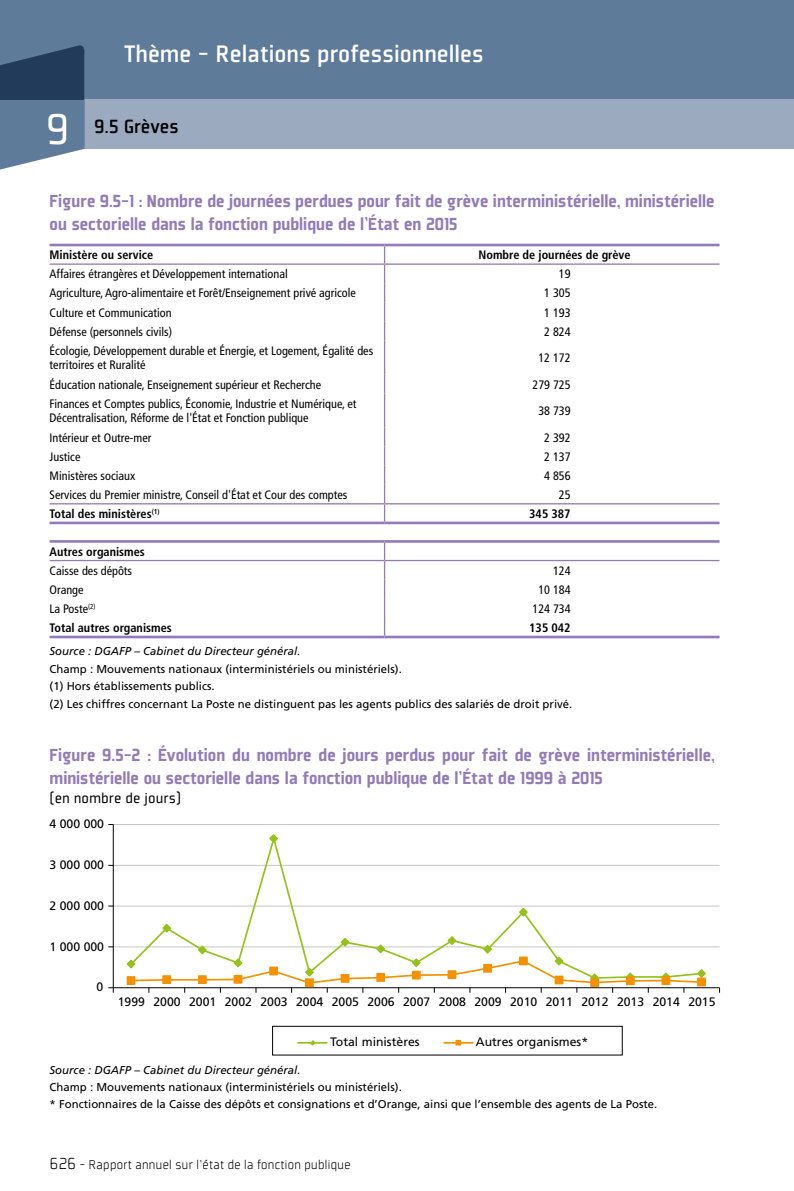
<style>
.page{position:relative;width:794px;height:1191px;background:#fff}
.page>*{position:absolute;margin:0;border:0;box-sizing:border-box;transform-origin:0 0}
.t1{font:47.25px "Plexes";color:#fff}
.t2{font:500 26.25px "Plexes";color:#fff}
.t3{font:500 21px "Plexes";color:#000}
.t4{font:900 19.25px/23.1px "Plexes";color:#927bb7}
.t5{font:15.75px "Plexes";color:#000}
.t6{font:300 14px "Plexes";letter-spacing:-.02em;color:#000}
.t7{font:condensed 12.25px/14.7px "Frutiger LT Std";color:#000}
.t8{font:12.25px "Frutiger LT Std";color:#000}
.t9{font:700 condensed 12.25px "Frutiger LT Std";color:#000}
.t10{font:11.38px/17.3px "Frutiger LT Std";color:#000}
.t11{font:italic 11.38px "Frutiger LT Std";color:#000}
.s1{font-size:17.5px}
</style>
<div class="page">
<div style="left:0;top:0;width:794px;height:99px;background:#5e7b99"></div>
<div style="left:84px;top:99px;width:710px;height:50px;background:#9caabf"></div>
<svg style="left:0;top:45px;width:84px;height:125px"></svg>
<hr style="left:50px;top:635px;width:334px;height:3px;background:#927bb7">
<hr style="left:384px;top:635px;width:335px;height:3px;background:#927bb7">
<hr style="left:50px;top:244px;width:334px;height:2px;background:#927bb7">
<hr style="left:384px;top:244px;width:335px;height:2px;background:#927bb7">
<hr style="left:50px;top:263px;width:334px;height:2px;background:#927bb7">
<hr style="left:384px;top:263px;width:335px;height:2px;background:#927bb7">
<svg style="left:384px;top:246px;width:1px;height:94px"></svg>
<hr style="left:384px;top:340px;width:1px;height:34px;background:#927bb7">
<svg style="left:384px;top:374px;width:1px;height:19px"></svg>
<hr style="left:384px;top:393px;width:1px;height:34px;background:#927bb7">
<hr style="left:50px;top:503px;width:334px;height:1px;background:#927bb7">
<svg style="left:384px;top:427px;width:1px;height:94px"></svg>
<hr style="left:384px;top:503px;width:335px;height:1px;background:#927bb7">
<hr style="left:50px;top:521px;width:334px;height:3px;background:#927bb7">
<hr style="left:384px;top:521px;width:335px;height:3px;background:#927bb7">
<hr style="left:50px;top:540px;width:334px;height:3px;background:#927bb7">
<hr style="left:384px;top:540px;width:335px;height:3px;background:#927bb7">
<hr style="left:50px;top:560px;width:334px;height:1px;background:#927bb7">
<hr style="left:384px;top:560px;width:335px;height:1px;background:#927bb7">
<svg style="left:384px;top:543px;width:1px;height:92px"></svg>
<hr style="left:113px;top:824px;width:606px;height:1px;background:#c5c6c6">
<hr style="left:113px;top:865px;width:606px;height:1px;background:#c5c6c6">
<hr style="left:113px;top:905px;width:606px;height:1px;background:#c5c6c6">
<hr style="left:113px;top:946px;width:606px;height:1px;background:#c5c6c6">
<hr style="left:113px;top:824px;width:1px;height:163px;background:#000">
<hr style="left:113px;top:987px;width:606px;height:1px;background:#000">
<svg style="left:108px;top:987px;width:6px;height:5px"></svg>
<svg style="left:129px;top:844px;width:574px;height:62px"></svg>
<svg style="left:269px;top:834px;width:9px;height:10px"></svg>
<svg style="left:125px;top:906px;width:582px;height:86px"></svg>
<div style="left:127px;top:976px;width:8px;height:8px;background:#f39100"></div>
<div style="left:127px;top:976px;width:8px;height:9px;border:1px solid #f39100"></div>
<div style="left:163px;top:976px;width:7px;height:7px;background:#f39100"></div>
<div style="left:162px;top:975px;width:9px;height:9px;border:1px solid #f39100"></div>
<div style="left:199px;top:976px;width:7px;height:7px;background:#f39100"></div>
<div style="left:198px;top:975px;width:9px;height:9px;border:1px solid #f39100"></div>
<div style="left:234px;top:975px;width:8px;height:8px;background:#f39100"></div>
<div style="left:233px;top:975px;width:9px;height:8px;border:1px solid #f39100"></div>
<div style="left:270px;top:967px;width:7px;height:7px;background:#f39100"></div>
<div style="left:269px;top:966px;width:9px;height:9px;border:1px solid #f39100"></div>
<div style="left:306px;top:979px;width:7px;height:7px;background:#f39100"></div>
<div style="left:305px;top:978px;width:9px;height:9px;border:1px solid #f39100"></div>
<div style="left:341px;top:974px;width:8px;height:8px;background:#f39100"></div>
<div style="left:377px;top:973px;width:7px;height:8px;background:#f39100"></div>
<div style="left:376px;top:973px;width:9px;height:9px;border:1px solid #f39100"></div>
<div style="left:412px;top:971px;width:8px;height:8px;background:#f39100"></div>
<div style="left:412px;top:970px;width:9px;height:9px;border:1px solid #f39100"></div>
<div style="left:448px;top:970px;width:8px;height:8px;background:#f39100"></div>
<div style="left:447px;top:970px;width:9px;height:9px;border:1px solid #f39100"></div>
<div style="left:484px;top:964px;width:7px;height:8px;background:#f39100"></div>
<div style="left:483px;top:964px;width:9px;height:8px;border:1px solid #f39100"></div>
<div style="left:519px;top:957px;width:8px;height:7px;background:#f39100"></div>
<div style="left:519px;top:956px;width:9px;height:9px;border:1px solid #f39100"></div>
<div style="left:555px;top:976px;width:8px;height:7px;background:#f39100"></div>
<div style="left:554px;top:975px;width:9px;height:9px;border:1px solid #f39100"></div>
<div style="left:591px;top:978px;width:7px;height:8px;background:#f39100"></div>
<div style="left:590px;top:978px;width:9px;height:9px;border:1px solid #f39100"></div>
<div style="left:626px;top:977px;width:8px;height:7px;background:#f39100"></div>
<div style="left:626px;top:976px;width:8px;height:9px;border:1px solid #f39100"></div>
<div style="left:662px;top:976px;width:7px;height:8px;background:#f39100"></div>
<div style="left:661px;top:976px;width:9px;height:9px;border:1px solid #f39100"></div>
<div style="left:698px;top:978px;width:7px;height:7px;background:#f39100"></div>
<div style="left:697px;top:977px;width:9px;height:9px;border:1px solid #f39100"></div>
<div style="left:272px;top:1025px;width:350px;height:30px;border:1px solid #000"></div>
<svg style="left:298px;top:1040px;width:29px;height:6px"></svg>
<svg style="left:444px;top:1039px;width:29px;height:6px"></svg>
<h2 class="t2" style="left:124px;top:40px;width:361px">Thème - Relations professionnelles</h2>
<h1 class="t1" style="left:46px;top:104px;width:25px">9</h1>
<h3 class="t3" style="left:94px;top:115px;width:86px">9.5 Grèves</h3>
<h3 class="t4" style="left:50px;top:189px;width:666px">Figure 9.5-1 : Nombre de journées perdues pour fait de grève interministérielle, ministérielle ou sectorielle dans la fonction publique de l'État en 2015</h3>
<p class="t9" style="left:50px;top:248px;width:105px">Ministère ou service</p>
<p class="t9" style="left:478px;top:248px;width:154px">Nombre de journées de grève</p>
<p class="t7" style="left:50px;top:267px;width:240px">Affaires étrangères et Développement international</p>
<p class="t7" style="left:559px;top:267px;width:13px">19</p>
<p class="t7" style="left:50px;top:286px;width:308px">Agriculture, Agro-alimentaire et Forêt/Enseignement privé agricole</p>
<p class="t7" style="left:544px;top:286px;width:28px">1 305</p>
<p class="t7" style="left:50px;top:305px;width:124px">Culture et Communication</p>
<p class="t7" style="left:544px;top:305px;width:28px">1 193</p>
<p class="t7" style="left:50px;top:324px;width:124px">Défense (personnels civils)</p>
<p class="t7" style="left:544px;top:324px;width:28px">2 824</p>
<p class="t7" style="left:50px;top:343px;width:325px">Écologie, Développement durable et Énergie, et Logement, Égalité des territoires et Ruralité</p>
<p class="t7" style="left:538px;top:350px;width:34px">12 172</p>
<p class="t7" style="left:50px;top:377px;width:273px">Éducation nationale, Enseignement supérieur et Recherche</p>
<p class="t7" style="left:532px;top:377px;width:40px">279 725</p>
<p class="t7" style="left:50px;top:396px;width:308px">Finances et Comptes publics, Économie, Industrie et Numérique, et<br>Décentralisation, Réforme de l'État et Fonction publique</p>
<p class="t7" style="left:538px;top:403px;width:34px">38 739</p>
<p class="t7" style="left:50px;top:430px;width:103px">Intérieur et Outre-mer</p>
<p class="t7" style="left:544px;top:430px;width:28px">2 392</p>
<p class="t7" style="left:50px;top:449px;width:32px">Justice</p>
<p class="t7" style="left:544px;top:449px;width:28px">2 137</p>
<p class="t7" style="left:50px;top:468px;width:87px">Ministères sociaux</p>
<p class="t7" style="left:544px;top:468px;width:28px">4 856</p>
<p class="t7" style="left:50px;top:487px;width:299px">Services du Premier ministre, Conseil d'État et Cour des comptes</p>
<p class="t7" style="left:559px;top:487px;width:13px">25</p>
<p class="t9" style="left:50px;top:506px;width:112px">Total des ministères<sup>(1)</sup></p>
<p class="t9" style="left:529px;top:506px;width:43px">345 387</p>
<p class="t9" style="left:50px;top:544px;width:97px">Autres organismes</p>
<p class="t7" style="left:50px;top:563px;width:84px">Caisse des dépôts</p>
<p class="t7" style="left:553px;top:563px;width:19px">124</p>
<p class="t7" style="left:50px;top:582px;width:36px">Orange</p>
<p class="t7" style="left:538px;top:582px;width:34px">10 184</p>
<p class="t7" style="left:50px;top:601px;width:47px">La Poste<sup>(2)</sup></p>
<p class="t7" style="left:532px;top:601px;width:40px">124 734</p>
<p class="t9" style="left:50px;top:620px;width:124px">Total autres organismes</p>
<p class="t9" style="left:529px;top:620px;width:43px">135 042</p>
<p class="t11" style="left:50px;top:645px;width:252px">Source : DGAFP – Cabinet du Directeur général.</p>
<p class="t10" style="left:50px;top:660px;width:524px">Champ : Mouvements nationaux (interministériels ou ministériels).<br>(1) Hors établissements publics.<br>(2) Les chiffres concernant La Poste ne distinguent pas les agents publics des salariés de droit privé.</p>
<h3 class="t4" style="left:50px;top:743px;width:667px">Figure 9.5-2 : Évolution du nombre de jours perdus pour fait de grève interministérielle, ministérielle ou sectorielle dans la fonction publique de l’État de 1999 à 2015</h3>
<p class="t5" style="left:50px;top:789px;width:133px">(en nombre de jours)</p>
<p class="t8" style="left:50px;top:817px;width:56px">4 000 000</p>
<p class="t8" style="left:50px;top:857px;width:56px">3 000 000</p>
<p class="t8" style="left:50px;top:898px;width:56px">2 000 000</p>
<p class="t8" style="left:50px;top:939px;width:56px">1 000 000</p>
<p class="t8" style="left:96px;top:980px;width:8px">0</p>
<p class="t8" style="left:118px;top:994px;width:599px">1999 2000 2001 2002 2003 2004 2005 2006 2007 2008 2009 2010 2011 2012 2013 2014 2015</p>
<p class="t8" style="left:330px;top:1034px;width:91px">Total ministères</p>
<p class="t8" style="left:476px;top:1034px;width:114px">Autres organismes*</p>
<p class="t11" style="left:50px;top:1063px;width:252px">Source : DGAFP – Cabinet du Directeur général.</p>
<p class="t10" style="left:50px;top:1078px;width:609px">Champ : Mouvements nationaux (interministériels ou ministériels).<br>* Fonctionnaires de la Caisse des dépôts et consignations et d’Orange, ainsi que l’ensemble des agents de La Poste.</p>
<p class="t6" style="left:50px;top:1157px;width:303px"><span class="s1">626</span> - Rapport annuel sur l’état de la fonction publique</p>
</div>
